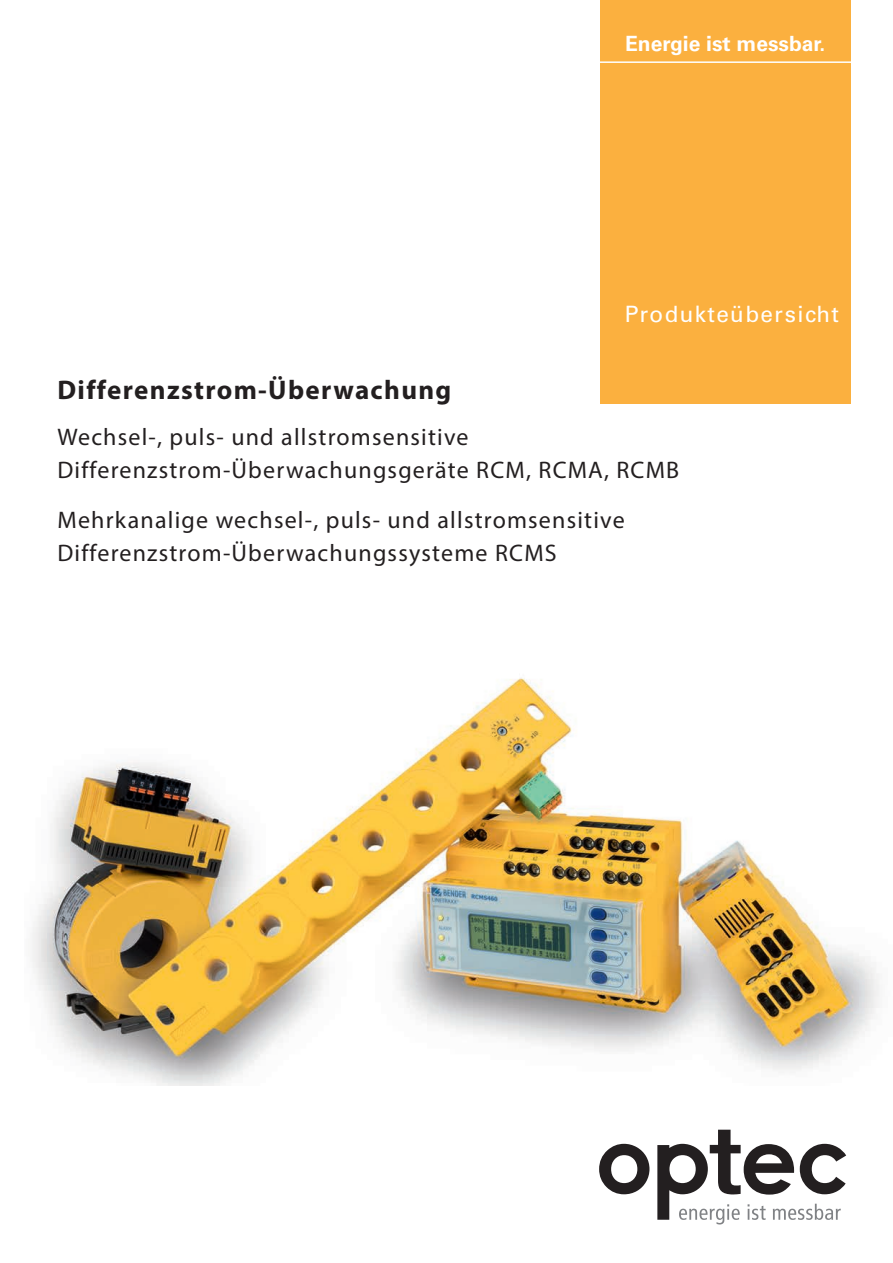
<style>
.page{position:relative;width:893px;height:1263px;background:#fff}
.page>*{position:absolute;margin:0;border:0;box-sizing:border-box;transform-origin:0 0}
.t1{font:700 27px "Myriad Pro";letter-spacing:.05em;color:#231f20}
.t2{font:24px/33px "Myriad Pro";letter-spacing:.05em;color:#231f20}
.t3{font:22.5px "Univers LT Std";letter-spacing:.06em;color:#fff}
.t4{font:700 21px "Univers LT Std";color:#fff}
</style>
<div class="page">
<div style="left:600px;top:0;width:250px;height:404px;background:#fbb03f"></div>
<hr style="left:600px;top:61px;width:250px;height:2px;background:#fff">
<svg style="left:599px;top:1144px;width:50px;height:50px"></svg>
<svg style="left:657px;top:1130px;width:189px;height:94px"></svg>
<img style="left:32px;top:678px;width:848px;height:407px">
<p class="t4" style="left:625px;top:32px;width:202px">Energie ist messbar.</p>
<p class="t3" style="left:625px;top:301px;width:216px">Produkteübersicht</p>
<p class="t1" style="left:57px;top:372px;width:395px">Differenzstrom-Überwachung</p>
<p class="t2" style="left:57px;top:420px;width:623px">Wechsel-, puls- und allstromsensitive<br>Differenzstrom-Überwachungsgeräte RCM, RCMA, RCMB</p>
<p class="t2" style="left:57px;top:503px;width:569px">Mehrkanalige wechsel-, puls- und allstromsensitive<br>Differenzstrom-Überwachungssysteme RCMS</p>
</div>
